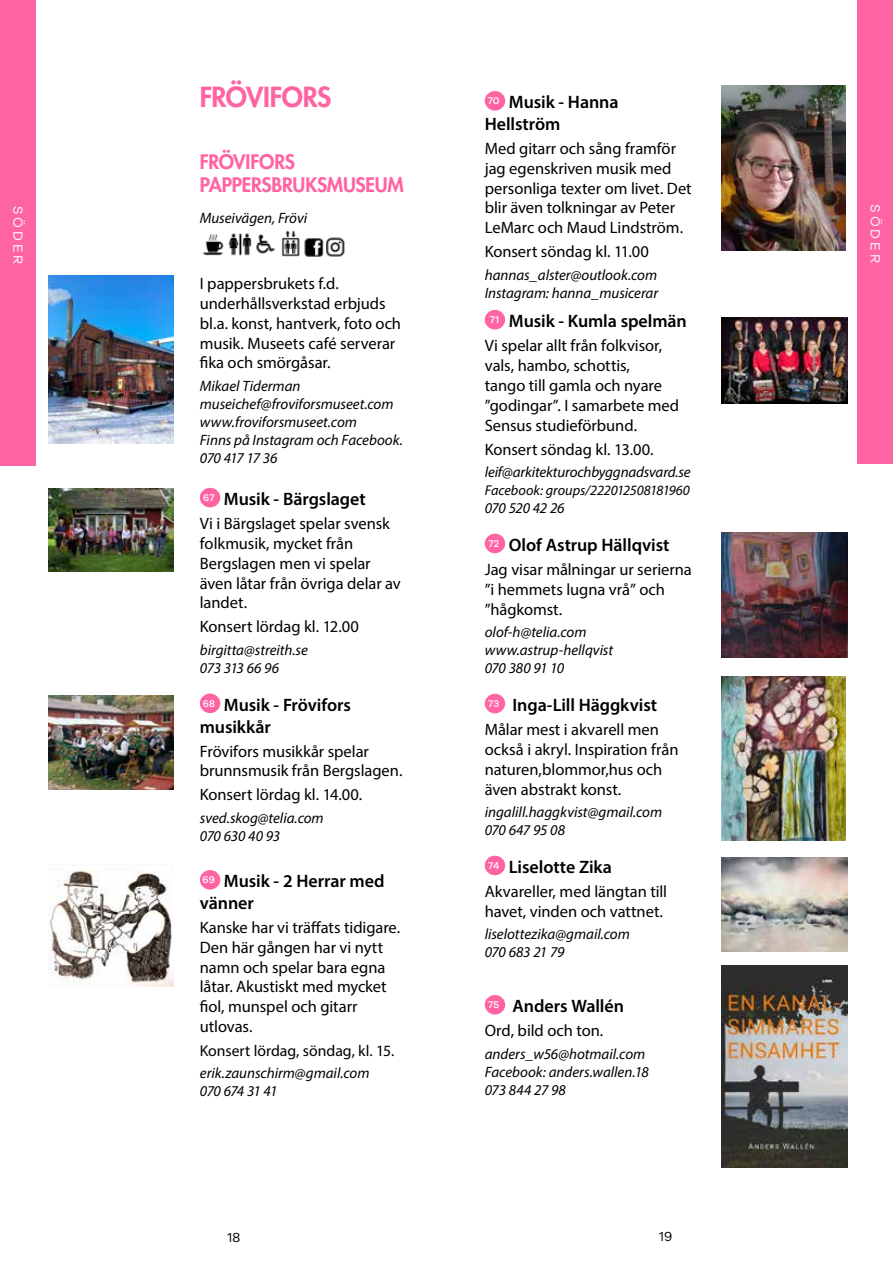
<style>
.page{position:relative;width:893px;height:1263px;background:#fff}
.page>*{position:absolute;margin:0;border:0;box-sizing:border-box;transform-origin:0 0}
.t1{font:800 27px "Futura Std";letter-spacing:-.02em;color:#ff64a2}
.t2{font:800 19.5px/23.4px "Futura Std";letter-spacing:-.015em;color:#ff64a2}
.t3{font:600 18px/21.6px "Myriad Pro";letter-spacing:-.005em;color:#000}
.t4{font:16.5px/19.8px "Myriad Pro";letter-spacing:-.005em;color:#000}
.t5{font:15.75px "Myriad Pro";color:#000}
.t6{font:italic 15px/18px "Myriad Pro";letter-spacing:-.005em;color:#000}
.t7{font:italic 15px "Myriad Pro";letter-spacing:-.03em;color:#000}
.t8{font:italic 14.25px "Myriad Pro";letter-spacing:-.005em;color:#000}
.t9{font:13.5px "Galano Grotesque";letter-spacing:.21em;color:#fff}
.t10{font:13.5px "Galano Grotesque";color:#000}
</style>
<div class="page">
<div style="left:485px;top:91px;width:20px;height:20px;background:#ff64a2;border-radius:50%"></div>
<div style="left:485px;top:310px;width:20px;height:19px;background:#ff64a2;border-radius:50%"></div>
<div style="left:485px;top:534px;width:20px;height:19px;background:#ff64a2;border-radius:50%"></div>
<div style="left:485px;top:694px;width:20px;height:19px;background:#ff64a2;border-radius:50%"></div>
<div style="left:485px;top:856px;width:20px;height:19px;background:#ff64a2;border-radius:50%"></div>
<div style="left:485px;top:995px;width:20px;height:19px;background:#ff64a2;border-radius:50%"></div>
<img style="left:721px;top:85px;width:125px;height:166px">
<img style="left:721px;top:317px;width:126px;height:87px">
<img style="left:721px;top:532px;width:126px;height:125px">
<img style="left:721px;top:677px;width:125px;height:163px">
<img style="left:721px;top:857px;width:126px;height:94px">
<img style="left:721px;top:966px;width:126px;height:201px">
<img style="left:202px;top:234px;width:22px;height:22px">
<img style="left:228px;top:233px;width:24px;height:23px">
<img style="left:256px;top:234px;width:19px;height:20px">
<img style="left:281px;top:230px;width:19px;height:27px">
<img style="left:304px;top:237px;width:41px;height:20px">
<div style="left:200px;top:488px;width:20px;height:19px;background:#ff64a2;border-radius:50%"></div>
<div style="left:200px;top:694px;width:20px;height:19px;background:#ff64a2;border-radius:50%"></div>
<div style="left:200px;top:870px;width:20px;height:19px;background:#ff64a2;border-radius:50%"></div>
<img style="left:49px;top:276px;width:124px;height:168px">
<img style="left:49px;top:488px;width:124px;height:83px">
<img style="left:49px;top:695px;width:125px;height:94px">
<img style="left:49px;top:870px;width:124px;height:116px">
<div style="left:858px;top:0;width:35px;height:464px;background:#ff64a2"></div>
<div style="left:0;top:0;width:35px;height:465px;background:#ff64a2"></div>
<h1 class="t1" style="left:200px;top:80px;width:133px">FRÖVIFORS</h1>
<p class="t3" style="left:485px;top:91px;width:135px"><sup>70</sup> Musik - Hanna<br>Hellström</p>
<p class="t4" style="left:485px;top:138px;width:208px">Med gitarr och sång framför jag egenskriven musik med personliga texter om livet. Det blir även tolkningar av Peter<br>LeMarc och Maud Lindström.</p>
<p class="t4" style="left:485px;top:242px;width:166px">Konsert söndag kl. 11.00</p>
<p class="t6" style="left:485px;top:265px;width:175px">hannas_alster@outlook.com<br>Instagram: hanna_musicerar</p>
<p class="t3" style="left:490px;top:310px;width:198px"><sup>71</sup> Musik - Kumla spelmän</p>
<p class="t4" style="left:485px;top:336px;width:196px">Vi spelar allt från folkvisor, vals, hambo, schottis,<br>tango till gamla och nyare ”godingar”. I samarbete med<br>Sensus studieförbund.</p>
<p class="t4" style="left:485px;top:439px;width:170px">Konsert söndag kl. 13.00.</p>
<p class="t6" style="left:485px;top:462px;width:207px">leif@arkitekturochbyggnadsvard.se</p>
<p class="t8" style="left:485px;top:481px;width:207px">Facebook: groups/222012508181960</p>
<p class="t7" style="left:485px;top:498px;width:81px">070 520 42 26</p>
<p class="t3" style="left:488px;top:534px;width:182px"><sup>72</sup> Olof Astrup Hällqvist</p>
<p class="t4" style="left:485px;top:559px;width:209px">Jag visar målningar ur serierna ”i hemmets lugna vrå” och ”hågkomst.</p>
<p class="t6" style="left:485px;top:623px;width:130px">olof-h@telia.com www.astrup-hellqvist<br>070 380 91 10</p>
<p class="t3" style="left:488px;top:694px;width:170px"><sup>73</sup> Inga-Lill Häggkvist</p>
<p class="t4" style="left:485px;top:719px;width:195px">Målar mest i akvarell men också i akryl. Inspiration från naturen,blommor,hus och även abstrakt konst.</p>
<p class="t6" style="left:485px;top:802px;width:179px">ingalill.haggkvist@gmail.com<br>070 647 95 08</p>
<p class="t3" style="left:488px;top:856px;width:125px"><sup>74</sup> Liselotte Zika</p>
<p class="t4" style="left:485px;top:881px;width:184px">Akvareller, med längtan till havet, vinden och vattnet.</p>
<p class="t6" style="left:485px;top:925px;width:147px">liselottezika@gmail.com<br>070 683 21 79</p>
<p class="t2" style="left:200px;top:150px;width:205px">FRÖVIFORS<br>PAPPERSBRUKSMUSEUM</p>
<p class="t6" style="left:200px;top:209px;width:109px">Museivägen, Frövi</p>
<p class="t9" style="left:26px;top:206px;width:60px;rotate:90deg">SÖDER</p>
<p class="t9" style="left:883px;top:204px;width:60px;rotate:90deg">SÖDER</p>
<p class="t4" style="left:200px;top:274px;width:203px">I pappersbrukets f.d. underhållsverkstad erbjuds bl.a. konst, hantverk, foto och musik. Museets café serverar fika och smörgåsar.</p>
<p class="t6" style="left:200px;top:376px;width:205px">Mikael Tiderman museichef@froviforsmuseet.com www.froviforsmuseet.com<br>Finns på Instagram och Facebook.<br>070 417 17 36</p>
<p class="t3" style="left:203px;top:488px;width:164px"><sup>67</sup> Musik - Bärgslaget</p>
<p class="t4" style="left:200px;top:513px;width:202px">Vi i Bärgslaget spelar svensk folkmusik, mycket från<br>Bergslagen men vi spelar även låtar från övriga delar av landet.</p>
<p class="t4" style="left:200px;top:617px;width:161px">Konsert lördag kl. 12.00</p>
<p class="t6" style="left:200px;top:640px;width:110px">birgitta@streith.se<br>073 313 66 96</p>
<p class="t3" style="left:200px;top:694px;width:153px"><sup>68</sup> Musik - Frövifors musikkår</p>
<p class="t4" style="left:200px;top:741px;width:204px">Frövifors musikkår spelar brunnsmusik från Bergslagen.</p>
<p class="t4" style="left:200px;top:785px;width:164px">Konsert lördag kl. 14.00.</p>
<p class="t6" style="left:200px;top:808px;width:125px">sved.skog@telia.com<br>070 630 40 93</p>
<p class="t3" style="left:200px;top:870px;width:186px"><sup>69</sup> Musik - 2 Herrar med vänner</p>
<p class="t4" style="left:200px;top:917px;width:202px">Kanske har vi träffats tidigare.<br>Den här gången har vi nytt namn och spelar bara egna låtar. Akustiskt med mycket fiol, munspel och gitarr utlovas.</p>
<p class="t5" style="left:200px;top:1041px;width:196px">Konsert lördag, söndag, kl. 15.</p>
<p class="t6" style="left:200px;top:1064px;width:171px">erik.zaunschirm@gmail.com<br>070 674 31 41</p>
<p class="t3" style="left:488px;top:995px;width:137px"><sup>75</sup> Anders Wallén</p>
<p class="t4" style="left:485px;top:1021px;width:120px">Ord, bild och ton.</p>
<p class="t6" style="left:485px;top:1044px;width:165px">anders_w56@hotmail.com<br>Facebook: anders.wallen.18<br>073 844 27 98</p>
<p class="t10" style="left:227px;top:1230px;width:14px">18</p>
<p class="t10" style="left:659px;top:1228px;width:15px">19</p>
</div>
